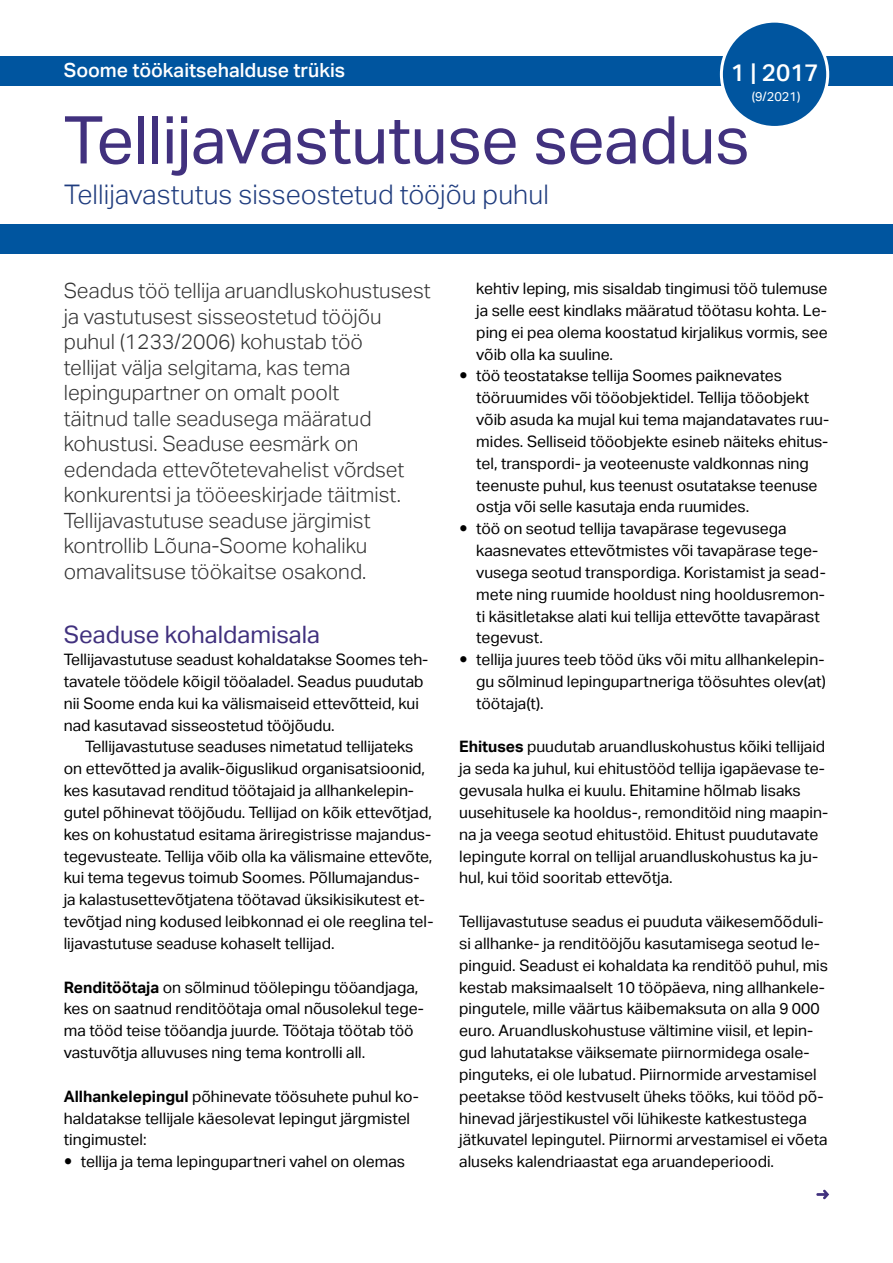
<style>
.page{position:relative;width:893px;height:1263px;background:#fff}
.page>*{position:absolute;margin:0;border:0;box-sizing:border-box;transform-origin:0 0}
.Otsikko_31pt{font:66px "Aktiv Grotesk";letter-spacing:-.005em;color:#41317e}
.alaots{font:300 27px "Aktiv Grotesk";letter-spacing:.005em;color:#1f3c7e}
.Väliotsikko{font:24px "Aktiv Grotesk";color:#41317e}
.t1{font:500 24px "Aktiv Grotesk";color:#fff}
.Ingressi{font:300 21px/25.5px "Aktiv Grotesk";color:#333}
.t2{font:500 19.5px "Aktiv Grotesk";color:#fff}
.Alkuleipis{font:15.75px/21.8px "Aktiv Grotesk";color:#000}
.Leipis{font:15.75px/21.8px "Aktiv Grotesk";color:#000}
.t3{font:12.75px "Aktiv Grotesk";color:#fff}
.s1{font-weight:700}
</style>
<div class="page">
<div style="left:0;top:56px;width:893px;height:30px;background:#00559f"></div>
<div style="left:721px;top:21px;width:107px;height:106px;background:#00559f;border-radius:50%"></div>
<div style="left:720px;top:20px;width:109px;height:109px;border:3px solid #fff;border-radius:50%"></div>
<div style="left:0;top:224px;width:893px;height:30px;background:#00559f"></div>
<svg style="left:816px;top:1190px;width:13px;height:9px"></svg>
<p class="t2" style="left:64px;top:59px;width:283px">Soome töökaitsehalduse trükis</p>
<h3 class="t1" style="left:731px;top:59px;width:89px">1 | 2017</h3>
<p class="t3" style="left:752px;top:89px;width:50px">(9/2021)</p>
<h1 class="Otsikko_31pt" style="left:64px;top:102px;width:687px">Tellijavastutuse seadus</h1>
<h2 class="alaots" style="left:64px;top:179px;width:486px">Tellijavastutus sisseostetud tööjõu puhul</h2>
<p class="Ingressi" style="left:64px;top:278px;width:368px">Seadus töö tellija aruandluskohustusest ja vastutusest sisseostetud tööjõu puhul (1233/2006) kohustab töö<br>tellijat välja selgitama, kas tema lepingupartner on omalt poolt<br>täitnud talle seadusega määratud kohustusi. Seaduse eesmärk on edendada ettevõtetevahelist võrdset konkurentsi ja tööeeskirjade täitmist.<br>Tellijavastutuse seaduse järgimist kontrollib Lõuna-Soome kohaliku omavalitsuse töökaitse osakond.</p>
<h3 class="Väliotsikko" style="left:64px;top:621px;width:258px">Seaduse kohaldamisala</h3>
<p class="Alkuleipis" style="left:64px;top:649px;width:366px">Tellijavastutuse seadust kohaldatakse Soomes teh&shy;tavatele töödele kõigil tööaladel. Seadus puudutab nii Soome enda kui ka välismaiseid ettevõtteid, kui nad kasutavad sisseostetud tööjõudu.</p>
<p class="Leipis" style="left:64px;top:736px;width:371px;text-indent:21px">Tellijavastutuse seaduses nimetatud tellijateks on ettevõtted ja avalik-õiguslikud organisatsioonid, kes kasutavad renditud töötajaid ja allhankelepin&shy;gutel põhinevat tööjõudu. Tellijad on kõik ettevõtjad, kes on kohustatud esitama äriregistrisse majandus&shy;tegevusteate. Tellija võib olla ka välismaine ettevõte, kui tema tegevus toimub Soomes. Põllumajandus&shy;ja kalastusettevõtjatena töötavad üksikisikutest et&shy;tevõtjad ning kodused leibkonnad ei ole reeglina tel&shy;lijavastutuse seaduse kohaselt tellijad.</p>
<p class="Alkuleipis" style="left:64px;top:976px;width:362px"><span class="s1">Renditöötaja</span> on sõlminud töölepingu tööandjaga, kes on saatnud renditöötaja omal nõusolekul tege&shy;ma tööd teise tööandja juurde. Töötaja töötab töö vastuvõtja alluvuses ning tema kontrolli all.</p>
<p class="Alkuleipis" style="left:64px;top:1085px;width:357px"><span class="s1">Allhankelepingul</span> põhinevate töösuhete puhul ko&shy;haldatakse tellijale käesolevat lepingut järgmistel tingimustel:</p>
<p class="Alkuleipis" style="left:81px;top:1151px;width:326px">tellija ja tema lepingupartneri vahel on olemas</p>
<p class="Alkuleipis" style="left:476px;top:278px;width:353px;text-align:justify">kehtiv leping, mis sisaldab tingimusi töö tulemuse ja selle eest kindlaks määratud töötasu kohta. Le&shy;ping ei pea olema koostatud kirjalikus vormis, see võib olla ka suuline.</p>
<p class="Alkuleipis" style="left:476px;top:365px;width:354px">töö teostatakse tellija Soomes paiknevates tööruumides või tööobjektidel. Tellija tööobjekt võib asuda ka mujal kui tema majandatavates ruu&shy;mides. Selliseid tööobjekte esineb näiteks ehitus&shy;tel, transpordi- ja veoteenuste valdkonnas ning teenuste puhul, kus teenust osutatakse teenuse ostja või selle kasutaja enda ruumides.</p>
<p class="Alkuleipis" style="left:476px;top:518px;width:351px">töö on seotud tellija tavapärase tegevusega kaasnevates ettevõtmistes või tavapärase tege&shy;vusega seotud transpordiga. Koristamist ja sead&shy;mete ning ruumide hooldust ning hooldusremon&shy;ti käsitletakse alati kui tellija ettevõtte tavapärast tegevust.</p>
<p class="Alkuleipis" style="left:476px;top:649px;width:351px;text-align:justify">tellija juures teeb tööd üks või mitu allhankelepin&shy;gu sõlminud lepingupartneriga töösuhtes olev(at) töötaja(t).</p>
<p class="Alkuleipis" style="left:459px;top:736px;width:370px"><span class="s1">Ehituses</span> puudutab aruandluskohustus kõiki tellijaid ja seda ka juhul, kui ehitustööd tellija igapäevase te&shy;gevusala hulka ei kuulu. Ehitamine hõlmab lisaks uusehitusele ka hooldus-, remonditöid ning maapin&shy;na ja veega seotud ehitustöid. Ehitust puudutavate lepingute korral on tellijal aruandluskohustus ka ju&shy;hul, kui töid sooritab ettevõtja.</p>
<p class="Alkuleipis" style="left:459px;top:911px;width:370px">Tellijavastutuse seadus ei puuduta väikesemõõduli&shy;si allhanke- ja renditööjõu kasutamisega seotud le&shy;pinguid. Seadust ei kohaldata ka renditöö puhul, mis kestab maksimaalselt 10 tööpäeva, ning allhankele&shy;pingutele, mille väärtus käibemaksuta on alla 9 000 euro. Aruandluskohustuse vältimine viisil, et lepin&shy;gud lahutatakse väiksemate piirnormidega osale&shy;pinguteks, ei ole lubatud. Piirnormide arvestamisel peetakse tööd kestvuselt üheks tööks, kui tööd põ&shy;hinevad järjestikustel või lühikeste katkestustega jätkuvatel lepingutel. Piirnormi arvestamisel ei võeta aluseks kalendriaastat ega aruandeperioodi.</p>
</div>
